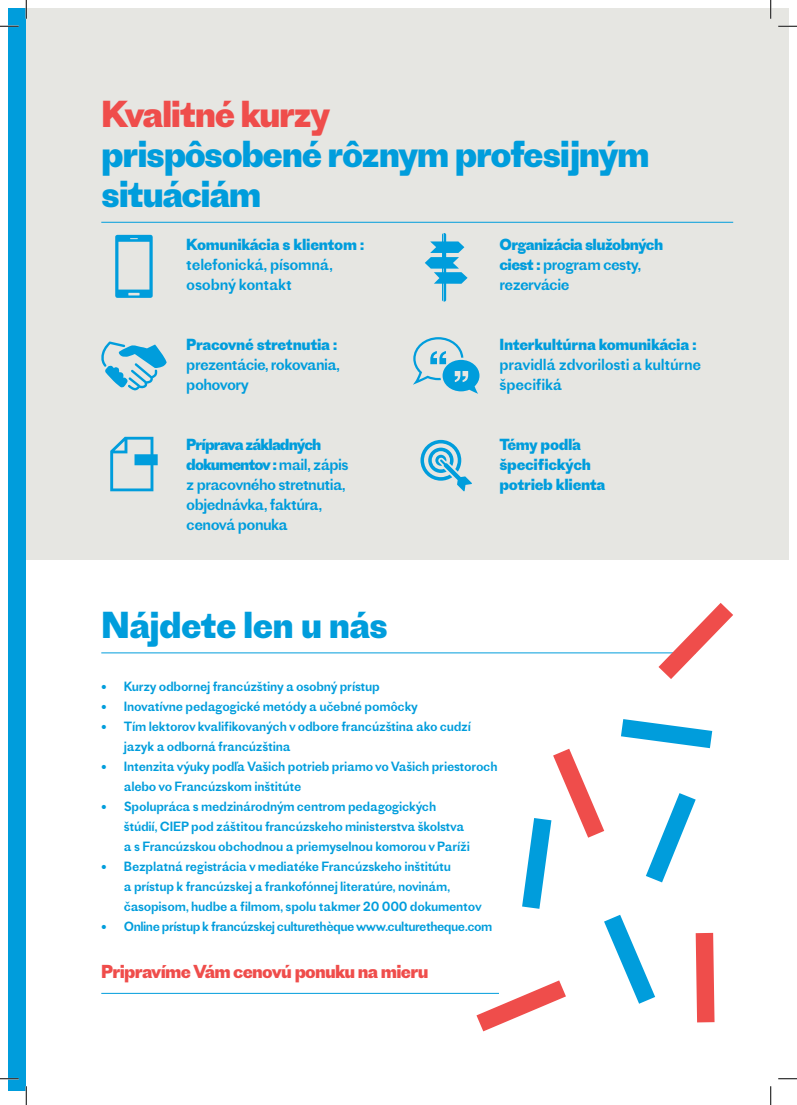
<style>
.page{position:relative;width:797px;height:1105px;background:#fff}
.page>*{position:absolute;margin:0;border:0;box-sizing:border-box;transform-origin:0 0}
.t1{font:700 35px/40px "Proto Grotesk";letter-spacing:-.04em;color:#009ddc}
.t2{font:700 35px "Proto Grotesk";letter-spacing:-.02em;color:#009ddc}
.t3{font:700 35px "Proto Grotesk";letter-spacing:-.04em;color:#ef4d4b}
.t4{font:700 17.5px "Proto Grotesk";letter-spacing:-.04em;color:#ef4d4b}
.t5{font:15px/20px "Proto Grotesk";letter-spacing:-.04em;color:#009ddc}
.t6{font:700 15px/20px "Proto Grotesk";letter-spacing:-.02em;color:#009ddc}
.t7{font:15px/20px "Proto Grotesk";letter-spacing:-.02em;color:#009ddc}
.t8{font:700 15px/20px "Proto Grotesk";letter-spacing:-.04em;color:#009ddc}
.t9{font:12.5px/20px "Proto Grotesk";letter-spacing:-.02em;color:#009ddc}
.t10{font:12.5px "Proto Grotesk";letter-spacing:-.04em;color:#009ddc}
.s1{font-weight:400}
.s2{font-weight:700}
</style>
<div class="page">
<div style="left:9px;top:9px;width:17px;height:1082px;background:#009ddc"></div>
<div style="left:26px;top:9px;width:762px;height:551px;background:#e6e6e2"></div>
<hr style="left:101px;top:222px;width:632px;height:1px;background:#009ddc">
<svg style="left:115px;top:235px;width:38px;height:63px"></svg>
<svg style="left:101px;top:341px;width:66px;height:50px"></svg>
<svg style="left:110px;top:437px;width:48px;height:54px"></svg>
<svg style="left:413px;top:337px;width:66px;height:57px"></svg>
<svg style="left:425px;top:233px;width:42px;height:69px"></svg>
<hr style="left:101px;top:653px;width:594px;height:1px;background:#009ddc">
<hr style="left:101px;top:993px;width:398px;height:1px;background:#009ddc">
<svg style="left:621px;top:719px;width:91px;height:29px"></svg>
<svg style="left:695px;top:933px;width:19px;height:89px;background:#f05c5a"></svg>
<svg style="left:476px;top:980px;width:90px;height:51px"></svg>
<svg style="left:646px;top:793px;width:49px;height:89px"></svg>
<svg style="left:604px;top:915px;width:51px;height:89px"></svg>
<svg style="left:522px;top:749px;width:82px;height:160px"></svg>
<svg style="left:658px;top:603px;width:75px;height:76px"></svg>
<svg style="left:420px;top:440px;width:52px;height:51px"></svg>
<svg style="left:0;top:25px;width:19px;height:2px"></svg>
<svg style="left:778px;top:25px;width:19px;height:2px"></svg>
<svg style="left:0;top:1078px;width:19px;height:1px"></svg>
<svg style="left:778px;top:1078px;width:19px;height:1px"></svg>
<svg style="left:25px;top:0;width:2px;height:19px"></svg>
<svg style="left:25px;top:1086px;width:2px;height:19px"></svg>
<svg style="left:770px;top:0;width:1px;height:19px"></svg>
<svg style="left:770px;top:1086px;width:1px;height:19px"></svg>
<h1 class="t3" style="left:101px;top:89px;width:231px">Kvalitné kurzy</h1>
<h1 class="t1" style="left:101px;top:133px;width:550px">prispôsobené rôznym profesijným situáciám</h1>
<p class="t6" style="left:186px;top:234px;width:180px">Komunikácia s klientom :</p>
<p class="t7" style="left:186px;top:254px;width:148px">telefonická, písomná, osobný kontakt</p>
<p class="t8" style="left:499px;top:234px;width:165px">Organizácia služobných ciest : <span class="s1">program cesty, rezervácie</span></p>
<p class="t6" style="left:186px;top:334px;width:153px">Pracovné stretnutia :</p>
<p class="t5" style="left:186px;top:354px;width:155px">prezentácie, rokovania, pohovory</p>
<p class="t5" style="left:186px;top:434px;width:164px"><span class="s2">Príprava základných dokumentov :</span> mail, zápis z pracovného stretnutia, objednávka, faktúra, cenová ponuka</p>
<p class="t6" style="left:499px;top:334px;width:199px">Interkultúrna komunikácia :</p>
<p class="t7" style="left:499px;top:354px;width:203px">pravidlá zdvorilosti a kultúrne špecifiká</p>
<p class="t6" style="left:499px;top:434px;width:107px">Témy podľa špecifických potrieb klienta</p>
<h1 class="t2" style="left:101px;top:599px;width:288px">Nájdete len u nás</h1>
<p class="t9" style="left:101px;top:676px;width:280px">• Kurzy odbornej francúzštiny a osobný prístup</p>
<p class="t9" style="left:101px;top:696px;width:318px">• Inovatívne pedagogické metódy a učebné pomôcky</p>
<p class="t9" style="left:124px;top:716px;width:349px;text-indent:-22px">• Tím lektorov kvalifikovaných v odbore francúzština ako cudzí jazyk a odborná francúzština</p>
<p class="t9" style="left:124px;top:756px;width:375px;text-indent:-22px">• Intenzita výuky podľa Vašich potrieb priamo vo Vašich priestoroch alebo vo Francúzskom inštitúte</p>
<p class="t9" style="left:124px;top:796px;width:347px;text-indent:-22px">• Spolupráca s medzinárodným centrom pedagogických štúdií, CIEP pod záštitou francúzskeho ministerstva školstva a s Francúzskou obchodnou a priemyselnou komorou v Paríži</p>
<p class="t9" style="left:124px;top:856px;width:359px;text-indent:-22px">• Bezplatná registrácia v mediatéke Francúzskeho inštitútu<br>a prístup k francúzskej a frankofónnej literatúre, novinám, časopisom, hudbe a filmom, spolu takmer 20 000 dokumentov</p>
<p class="t10" style="left:101px;top:917px;width:392px">• Online prístup k francúzskej culturethèque www.culturetheque.com</p>
<h2 class="t4" style="left:101px;top:959px;width:329px">Pripravíme Vám cenovú ponuku na mieru</h2>
</div>
